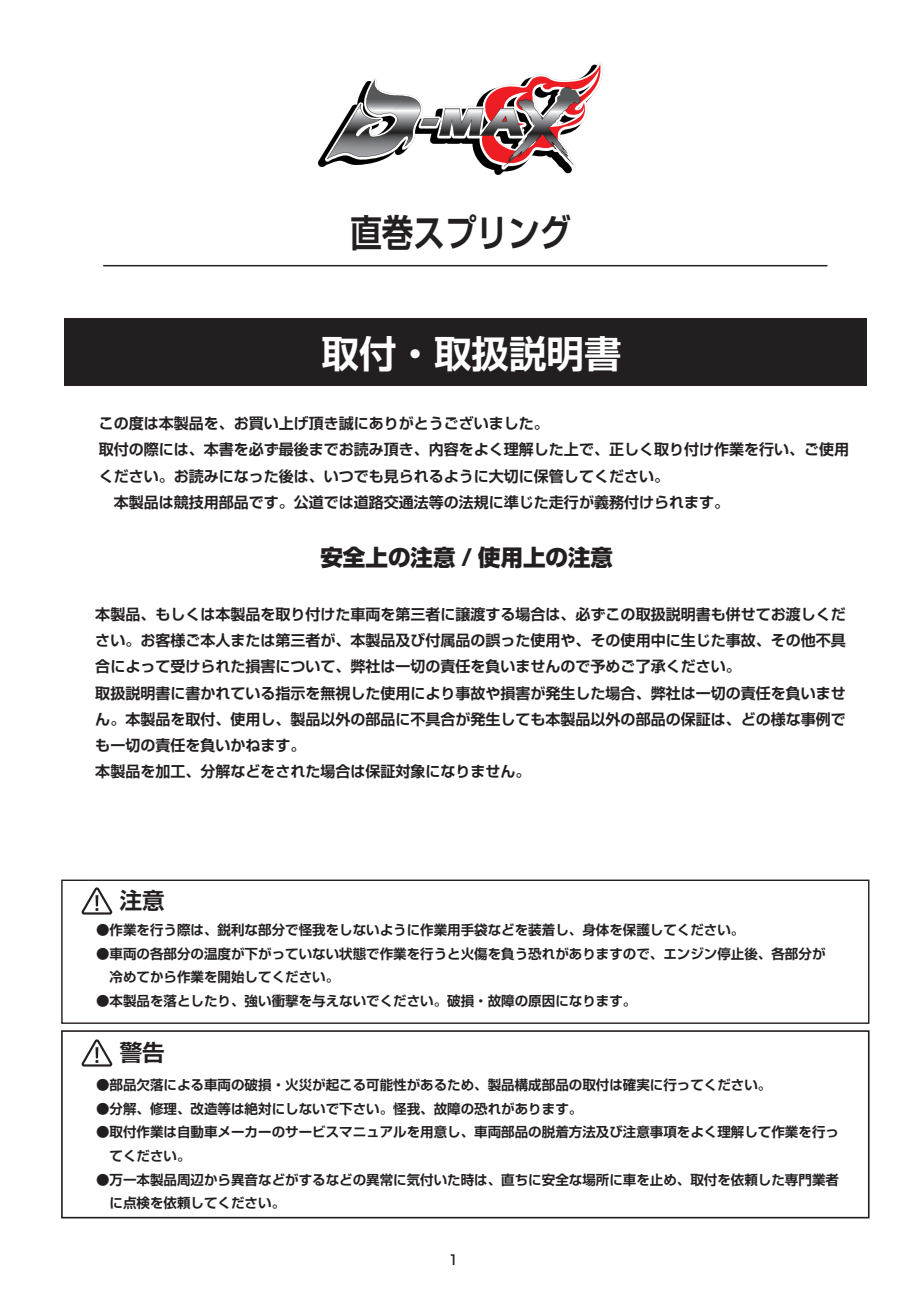
<style>
.page{position:relative;width:919px;height:1289px;background:#fff}
.page>*{position:absolute;margin:0;border:0;box-sizing:border-box;transform-origin:0 0}
.t1{font:700 37.5px "Shin Go Pro De";color:#fff}
.t2{font:700 37.5px "Shin Go Pro De";color:#231f20;scale:.84 1}
.t3{font:800 22.5px "Shin Go Pro";color:#231f20}
.t4{font:700 22.5px "Shin Go Pro De";color:#231f20}
.t5{font:700 15px/26.2px "Shin Go Pro De";color:#231f20}
.t6{font:700 13.5px/23.7px "Shin Go Pro De";color:#231f20}
.t7{font:500 13.5px "Shin Go Pro";color:#231f20}
</style>
<div class="page">
<svg style="left:318px;top:62px;width:285px;height:113px"></svg>
<hr style="left:103px;top:265px;width:724px;height:1px;background:#231f20">
<div style="left:64px;top:318px;width:802px;height:68px;background:#231f20"></div>
<svg style="left:81px;top:887px;width:32px;height:28px"></svg>
<svg style="left:81px;top:1039px;width:32px;height:28px"></svg>
<div style="left:61px;top:879px;width:808px;height:144px;border:1px solid #231f20"></div>
<div style="left:61px;top:1030px;width:808px;height:188px;border:2px solid #231f20"></div>
<h1 class="t2" style="left:350px;top:202px;width:264px">直巻スプリング</h1>
<h1 class="t1" style="left:321px;top:323px;width:302px">取付・取扱説明書</h1>
<p class="t5" style="left:99px;top:408px;width:751px">この度は本製品を、お買い上げ頂き誠にありがとうございました。<br>取付の際には、本書を必ず最後までお読み頂き、内容をよく理解した上で、正しく取り付け作業を行い、ご使用ください。お読みになった後は、いつでも見られるように大切に保管してください。<br>　本製品は競技用部品です。公道では道路交通法等の法規に準じた走行が義務付けられます。</p>
<h2 class="t3" style="left:320px;top:540px;width:294px">安全上の注意 / 使用上の注意</h2>
<p class="t5" style="left:95px;top:599px;width:752px">本製品、もしくは本製品を取り付けた車両を第三者に譲渡する場合は、必ずこの取扱説明書も併せてお渡しください。お客様ご本人または第三者が、本製品及び付属品の誤った使用や、その使用中に生じた事故、その他不具合によって受けられた損害について、弊社は一切の責任を負いませんので予めご了承ください。<br>取扱説明書に書かれている指示を無視した使用により事故や損害が発生した場合、弊社は一切の責任を負いません。本製品を取付、使用し、製品以外の部品に不具合が発生しても本製品以外の部品の保証は、どの様な事例でも一切の責任を負いかねます。<br>本製品を加工、分解などをされた場合は保証対象になりません。　</p>
<h2 class="t4" style="left:120px;top:882px;width:46px">注意</h2>
<p class="t6" style="left:96px;top:916px;width:649px">●作業を行う際は、鋭利な部分で怪我をしないように作業用手袋などを装着し、身体を保護してください。</p>
<p class="t6" style="left:96px;top:940px;width:730px">●車両の各部分の温度が下がっていない状態で作業を行うと火傷を負う恐れがありますので、エンジン停止後、各部分が　冷めてから作業を開始してください。</p>
<p class="t6" style="left:96px;top:987px;width:541px">●本製品を落としたり、強い衝撃を与えないでください。破損・故障の原因になります。</p>
<h2 class="t4" style="left:120px;top:1034px;width:46px">警告</h2>
<p class="t6" style="left:96px;top:1071px;width:676px">●部品欠落による車両の破損・火災が起こる可能性があるため、製品構成部品の取付は確実に行ってください。</p>
<p class="t6" style="left:96px;top:1094px;width:487px">●分解、修理、改造等は絶対にしないで下さい。怪我、故障の恐れがあります。</p>
<p class="t6" style="left:96px;top:1118px;width:744px">●取付作業は自動車メーカーのサービスマニュアルを用意し、車両部品の脱着方法及び注意事項をよく理解して作業を行っ　てください。</p>
<p class="t6" style="left:96px;top:1165px;width:744px">●万一本製品周辺から異音などがするなどの異常に気付いた時は、直ちに安全な場所に車を止め、取付を依頼した専門業者　に点検を依頼してください。</p>
<p class="t7" style="left:448px;top:1248px;width:12px">1</p>
</div>
